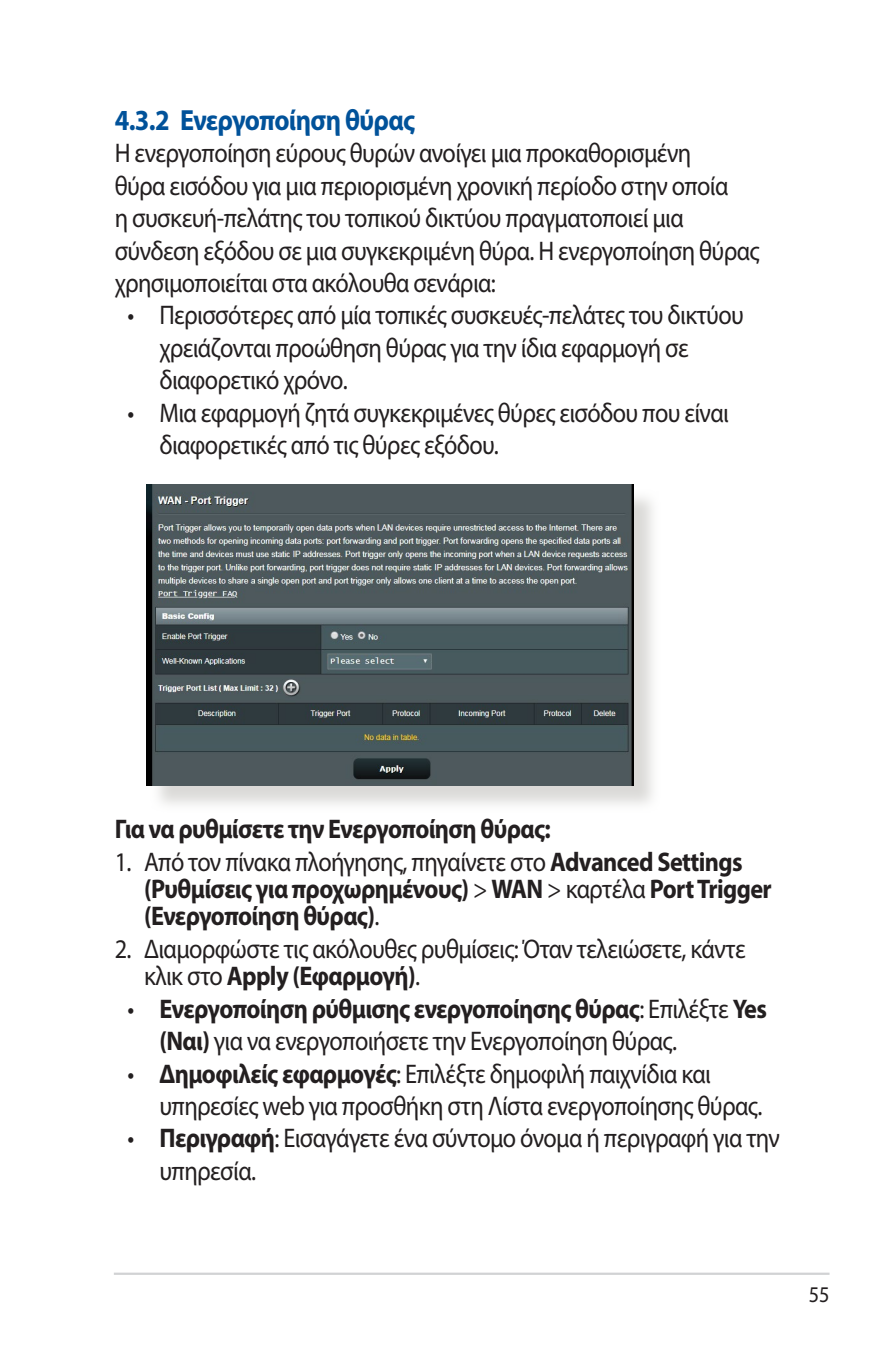
<style>
.page{position:relative;width:893px;height:1346px;background:#fff}
.page>*{position:absolute;margin:0;border:0;box-sizing:border-box;transform-origin:0 0}
.WL_Header_2{font:700 29.25px "Myriad Pro";letter-spacing:-.025em;color:#01529a;scale:.9 1}
.WL_Body_Text{font:27px/32.4px "Myriad Pro";letter-spacing:-.025em;color:#231f20;scale:.9 1}
.WL_Body_Text_-_List{font:700 27px/27px "Myriad Pro";letter-spacing:-.025em;color:#231f20;scale:.9 1}
.WL_Body_Text_-_List-2{font:27px/27px "Myriad Pro";letter-spacing:-.025em;color:#231f20;scale:.9 1}
.WL_Body_Text_-_List_Bold{font:700 27px "Myriad Pro";letter-spacing:-.025em;color:#231f20;scale:.9 1}
.t1{font:22.5px "Myriad Pro";color:#231f20;scale:.9 1}
.s1{font-weight:400}
.s2{font-weight:700}
</style>
<div class="page">
<hr style="left:114px;top:1272px;width:715px;height:3px;background:#d1d2d4">
<div style="left:150px;top:488px;width:511px;height:325px;background:#cfcecb;opacity:.75"></div>
<img style="left:147px;top:485px;width:486px;height:300px">
<p class="WL_Header_2" style="left:115px;top:101px;width:335px">4.3.2 Ενεργοποίηση θύρας</p>
<p class="WL_Body_Text" style="left:115px;top:137px;width:718px">Η ενεργοποίηση εύρους θυρών ανοίγει μια προκαθορισμένη<br>θύρα εισόδου για μια περιορισμένη χρονική περίοδο στην οποία<br>η συσκευή-πελάτης του τοπικού δικτύου πραγματοποιεί μια σύνδεση εξόδου σε μια συγκεκριμένη θύρα. Η ενεργοποίηση θύρας χρησιμοποιείται στα ακόλουθα σενάρια:</p>
<p class="WL_Body_Text" style="left:159px;top:299px;width:651px;text-indent:-32px">• Περισσότερες από μία τοπικές συσκευές-πελάτες του δικτύου χρειάζονται προώθηση θύρας για την ίδια εφαρμογή σε διαφορετικό χρόνο.</p>
<p class="WL_Body_Text" style="left:159px;top:396px;width:634px;text-indent:-32px">• Μια εφαρμογή ζητά συγκεκριμένες θύρες εισόδου που είναι διαφορετικές από τις θύρες εξόδου.</p>
<p class="WL_Body_Text_-_List_Bold" style="left:115px;top:811px;width:486px">Για να ρυθμίσετε την Ενεργοποίηση θύρας:</p>
<p class="WL_Body_Text_-_List" style="left:144px;top:847px;width:699px;text-indent:-29px"><span class="s1">1. Από τον πίνακα πλοήγησης, πηγαίνετε στο</span> Advanced Settings (Ρυθμίσεις για προχωρημένους) <span class="s1">&gt;</span> WAN <span class="s1">&gt; καρτέλα</span> Port Trigger (Ενεργοποίηση θύρας)<span class="s1">.</span></p>
<p class="WL_Body_Text_-_List-2" style="left:144px;top:935px;width:670px;text-indent:-29px">2. Διαμορφώστε τις ακόλουθες ρυθμίσεις: Όταν τελειώσετε, κάντε κλικ στο <span class="s2">Apply (Εφαρμογή)</span>.</p>
<p class="WL_Body_Text" style="left:159px;top:992px;width:676px;text-indent:-32px">• <span class="s2">Ενεργοποίηση ρύθμισης ενεργοποίησης θύρας</span>: Επιλέξτε <span class="s2">Yes (Ναι)</span> για να ενεργοποιήσετε την Ενεργοποίηση θύρας.</p>
<p class="WL_Body_Text" style="left:159px;top:1057px;width:672px;text-indent:-32px">• <span class="s2">Δημοφιλείς εφαρμογές</span>: Επιλέξτε δημοφιλή παιχνίδια και υπηρεσίες web για προσθήκη στη Λίστα ενεργοποίησης θύρας.</p>
<p class="WL_Body_Text" style="left:159px;top:1121px;width:691px;text-indent:-32px">• <span class="s2">Περιγραφή</span>: Εισαγάγετε ένα σύντομο όνομα ή περιγραφή για την υπηρεσία.</p>
<p class="t1" style="left:809px;top:1281px;width:25px">55</p>
</div>
